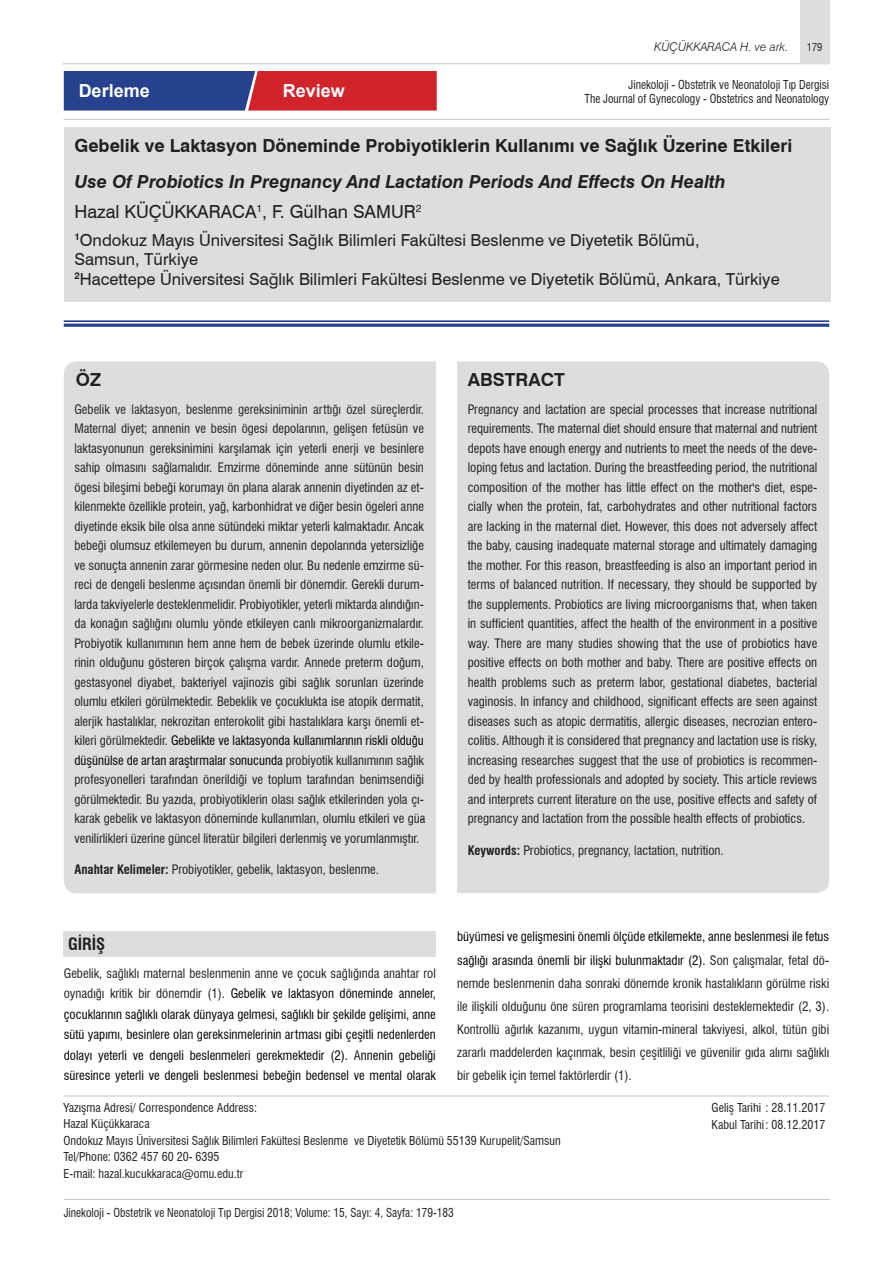
<style>
.page{position:relative;width:893px;height:1263px;background:#fff}
.page>*{position:absolute;margin:0;border:0;box-sizing:border-box;transform-origin:0 0}
.konu_başlık_TR{font:700 18px "Swiss 721 BT";color:#231f20}
.konu_başlık_İNG{font:italic 700 18px "Swiss 721 BT";color:#231f20}
.Yazar{font:18px "Swiss 721 BT";color:#231f20}
.t1{font:700 18px "Arial";color:#fff}
.özet_başlık{font:700 18px "Swiss 721 BT";color:#231f20}
.kurum{font:16.5px/19.5px "Swiss 721 BT";color:#231f20}
.ilk_metin_başlık{font:700 condensed 16.5px "Swiss 721 BT";color:#231f20}
.özet_metin{font:condensed 12.75px/19.5px "Swiss 721 BT";color:#231f20;text-align:justify}
.Metin{font:condensed 12.75px/23.1px "Swiss 721 BT";color:#231f20;text-align:justify}
.Metin-2{font:condensed 12.75px/20.5px "Swiss 721 BT";color:#000;text-align:justify}
.adres{font:condensed 12px "Swiss 721 BT";color:#231f20}
.adres-2{font:condensed 12px/14.4px "Swiss 721 BT";color:#231f20;text-align:right;scale:.95 1}
.t2{font:italic 300 12px "Swiss 721 BT";color:#231f20}
.t3{font:condensed 10.5px "Swiss 721 BT";color:#231f20}
.s1{color:#292526}
.s2{color:#222}
.s3{color:#000}
.s4{font-weight:700}
.s5{color:#231f20}
</style>
<div class="page">
<hr style="left:63px;top:63px;width:766px;height:1px;background:#c7c8ca">
<hr style="left:63px;top:119px;width:767px;height:1px;background:#c7c8ca">
<hr style="left:64px;top:1096px;width:766px;height:1px;background:#c7c8ca">
<hr style="left:64px;top:1199px;width:766px;height:1px;background:#c7c8ca">
<svg style="left:64px;top:71px;width:373px;height:40px;background:#7d365f"></svg>
<div style="left:800px;top:0;width:29px;height:63px;background:#dcdddf"></div>
<hr style="left:64px;top:321px;width:765px;height:1px;background:#253f8e">
<hr style="left:64px;top:324px;width:765px;height:3px;background:#253f8e">
<div style="left:64px;top:128px;width:766px;height:174px;background:#dcdddf"></div>
<div style="left:457px;top:361px;width:372px;height:532px;background:#dcdddf"></div>
<div style="left:64px;top:361px;width:372px;height:532px;background:#dcdddf"></div>
<div style="left:64px;top:932px;width:372px;height:25px;background:#dcdddf"></div>
<p class="t1" style="left:79px;top:78px;width:73px">Derleme</p>
<p class="t1" style="left:283px;top:78px;width:64px">Review</p>
<p class="t2" style="left:654px;top:40px;width:136px">KÜÇÜKKARACA H. ve ark.</p>
<p class="t3" style="left:807px;top:41px;width:17px">179</p>
<p class="adres-2" style="left:584px;top:77px;width:259px">Jinekoloji - Obstetrik ve Neonatoloji Tıp Dergisi<br>The Journal of Gynecology - Obstetrics and Neonatology</p>
<p class="konu_başlık_TR" style="left:74px;top:133px;width:719px">Gebelik ve Laktasyon Döneminde Probiyotiklerin Kullanımı ve Sağlık Üzerine Etkileri</p>
<p class="konu_başlık_İNG" style="left:74px;top:169px;width:653px">Use Of Probiotics In Pregnancy And Lactation Periods And Effects On Health</p>
<p class="Yazar" style="left:74px;top:199px;width:349px">Hazal KÜÇÜKKARACA<sup>1</sup>, F. Gülhan SAMUR<sup>2</sup></p>
<p class="kurum" style="left:74px;top:230px;width:627px"><sup>1</sup>Ondokuz Mayıs Üniversitesi Sağlık Bilimleri Fakültesi Beslenme ve Diyetetik Bölümü,<br>Samsun, Türkiye</p>
<p class="kurum" style="left:74px;top:269px;width:707px"><sup>2</sup>Hacettepe Üniversitesi Sağlık Bilimleri Fakültesi Beslenme ve Diyetetik Bölümü, Ankara, Türkiye</p>
<p class="özet_başlık" style="left:76px;top:367px;width:27px">ÖZ</p>
<p class="özet_metin" style="left:74px;top:399px;width:351px"><span class="s1">Gebelik ve laktasyon, beslenme gereksiniminin arttığı özel süreçlerdir.<br></span><span class="s2">Maternal diyet; annenin ve besin ögesi depolarının, gelişen fetüsün ve </span>laktasyonunun gereksinimini karşılamak için yeterli enerji ve besinlere sahip olmasını sağlamalıdır. Emzirme döneminde anne sütünün besin ögesi bileşimi bebeği korumayı ön plana alarak annenin diyetinden az et&shy;kilenmekte özellikle protein, yağ, karbonhidrat ve diğer besin ögeleri anne diyetinde eksik bile olsa anne sütündeki miktar yeterli kalmaktadır. Ancak bebeği olumsuz etkilemeyen bu durum, annenin depolarında yetersizliğe ve sonuçta annenin zarar görmesine neden olur. Bu nedenle emzirme sü&shy;reci de dengeli beslenme açısından önemli bir dönemdir. Gerekli durum&shy;larda takviyelerle desteklenmelidir. Probiyotikler, yeterli miktarda alındığın&shy;da konağın sağlığını olumlu yönde etkileyen canlı mikroorganizmalardır.<br>Probiyotik kullanımının hem anne hem de bebek üzerinde olumlu etkile&shy;rinin olduğunu gösteren birçok çalışma vardır. Annede preterm doğum, gestasyonel diyabet, bakteriyel vajinozis gibi sağlık sorunları üzerinde olumlu etkileri görülmektedir. Bebeklik ve çocuklukta ise atopik dermatit, alerjik hastalıklar, nekrozitan enterokolit gibi hastalıklara karşı önemli et&shy;kileri görülmektedir. <span class="s3">Gebelikte ve laktasyonda kullanımlarının riskli olduğu düşünülse de artan araştırmalar sonucunda</span> probiyotik kullanımının sağlık profesyonelleri tarafından önerildiği ve toplum tarafından benimsendiği görülmektedir. Bu yazıda, probiyotiklerin olası sağlık etkilerinden yola çı&shy;karak gebelik ve laktasyon döneminde kullanımları, olumlu etkileri ve gü&shy;venilirlikleri üzerine güncel literatür bilgileri derlenmiş ve yorumlanmıştır.</p>
<p class="özet_metin" style="left:74px;top:860px;width:306px"><span class="s4">Anahtar Kelimeler:</span> Probiyotikler, gebelik, laktasyon, beslenme.</p>
<p class="özet_başlık" style="left:468px;top:367px;width:99px">ABSTRACT</p>
<p class="özet_metin" style="left:468px;top:399px;width:351px">Pregnancy and lactation are special processes that increase nutritional requirements. The maternal diet should ensure that maternal and nutrient depots have enough energy and nutrients to meet the needs of the deve&shy;loping fetus and lactation. During the breastfeeding period, the nutritional composition of the mother has little effect on the mother's diet, espe&shy;cially when the protein, fat, carbohydrates and other nutritional factors are lacking in the maternal diet. However, this does not adversely affect the baby, causing inadequate maternal storage and ultimately damaging the mother. For this reason, breastfeeding is also an important period in terms of balanced nutrition. If necessary, they should be supported by the supplements. Probiotics are living microorganisms that, when taken in sufficient quantities, affect the health of the environment in a positive way. There are many studies showing that the use of probiotics have positive effects on both mother and baby. There are positive effects on health problems such as preterm labor, gestational diabetes, bacterial vaginosis. In infancy and childhood, significant effects are seen against diseases such as atopic dermatitis, allergic diseases, necrozian entero&shy;colitis. Although it is considered that pregnancy and lactation use is risky, increasing researches suggest that the use of probiotics is recommen&shy;ded by health professionals and adopted by society. This article reviews and interprets current literature on the use, positive effects and safety of pregnancy and lactation from the possible health effects of probiotics.</p>
<p class="özet_metin" style="left:468px;top:840px;width:257px"><span class="s4">Keywords:</span> Probiotics, pregnancy, lactation, nutrition.</p>
<p class="ilk_metin_başlık" style="left:68px;top:934px;width:39px">GIRIŞ</p>
<p class="Metin-2" style="left:64px;top:963px;width:374px"><span class="s5">Gebelik, sağlıklı maternal beslenmenin anne ve çocuk sağlığında anahtar rol oynadığı kritik bir dönemdir (1).</span> Gebelik ve laktasyon döneminde anneler, çocuklarının sağlıklı olarak dünyaya gelmesi, sağlıklı bir şekilde gelişimi, anne sütü yapımı, besinlere olan gereksinmelerinin artması gibi çeşitli nedenlerden dolayı yeterli ve dengeli beslenmeleri gerekmektedir (2). <span class="s5">A</span>nnenin gebeliği süresince yeterli ve dengeli beslenmesi bebeğin bedensel ve mental olarak</p>
<p class="Metin" style="left:457px;top:925px;width:374px"><span class="s3">büyümesi ve gelişmesini önemli ölçüde etkilemekte, anne beslenmesi ile fetus sağlığı arasında önemli bir ilişki bulunmaktadır (2).</span> Son çalışmalar, fetal dö&shy;nemde beslenmenin daha sonraki dönemde kronik hastalıkların görülme riski ile ilişkili olduğunu öne süren programlama teorisini desteklemektedir (2, 3).<br>Kontrollü ağırlık kazanımı, uygun vitamin-mineral takviyesi, alkol, tütün gibi zararlı maddelerden kaçınmak, besin çeşitliliği ve güvenilir gıda alımı sağlıklı bir gebelik için temel faktörlerdir (1).</p>
<p class="adres" style="left:64px;top:1100px;width:195px">Yazışma Adresi/ Correspondence Address:</p>
<p class="adres" style="left:64px;top:1117px;width:88px">Hazal Küçükkaraca</p>
<p class="adres" style="left:64px;top:1133px;width:499px">Ondokuz Mayıs Üniversitesi Sağlık Bilimleri Fakültesi Beslenme ve Diyetetik Bölümü 55139 Kurupelit/Samsun</p>
<p class="adres" style="left:64px;top:1150px;width:157px">Tel/Phone: 0362 457 60 20- 6395</p>
<p class="adres" style="left:64px;top:1166px;width:181px">E-mail: hazal.kucukkaraca@omu.edu.tr</p>
<p class="adres-2" style="left:64px;top:1206px;width:412px">Jinekoloji - Obstetrik ve Neonatoloji Tıp Dergisi 2018; Volume: 15, Sayı: 4, Sayfa: 179-183</p>
<p class="adres" style="left:712px;top:1100px;width:115px">Geliş Tarihi : 28.11.2017</p>
<p class="adres" style="left:712px;top:1117px;width:115px">Kabul Tarihi: 08.12.2017</p>
</div>
